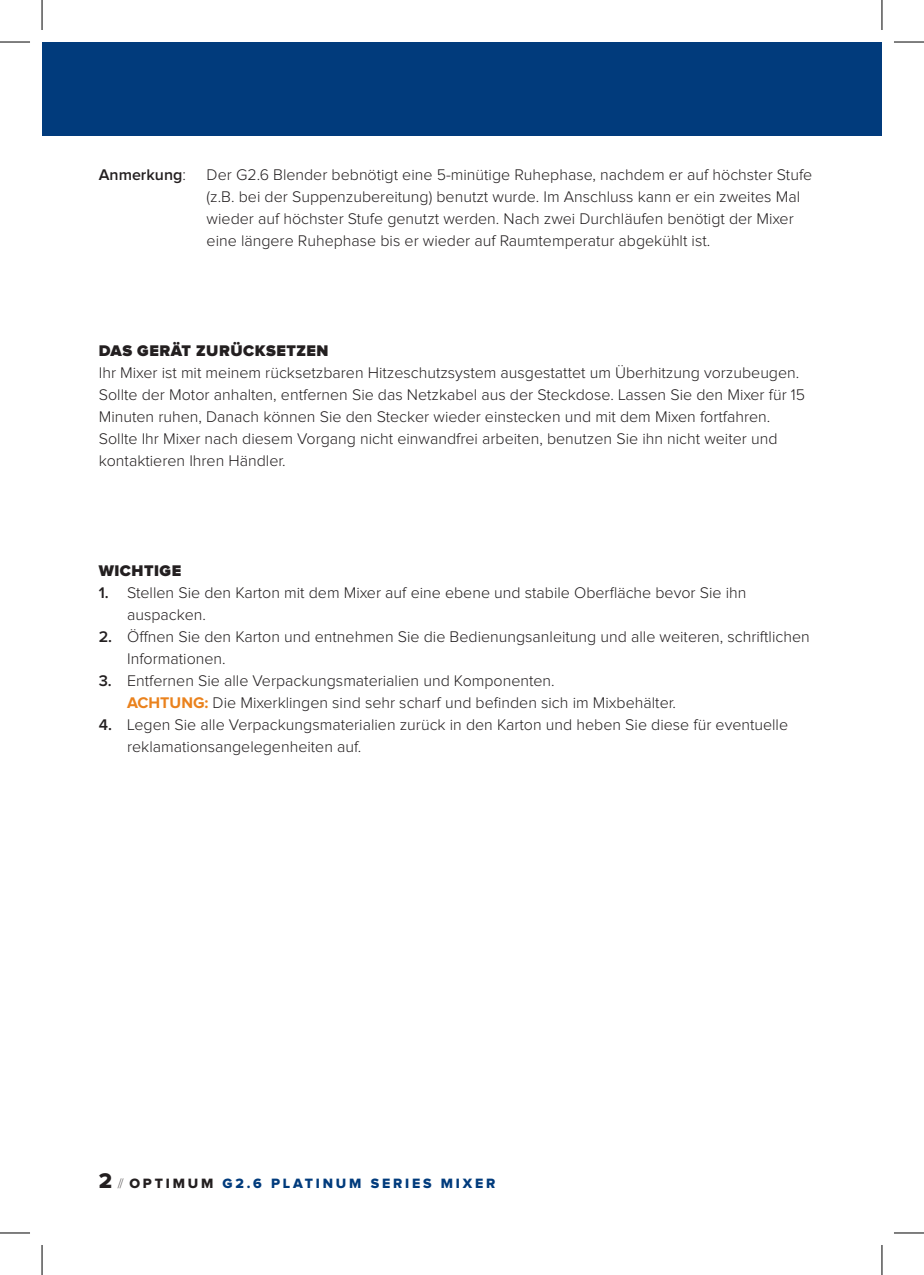
<style>
.page{position:relative;width:924px;height:1275px;background:#fff}
.page>*{position:absolute;margin:0;border:0;box-sizing:border-box;transform-origin:0 0}
.Body_Numbered_ENGLIS{font:300 16px/22px "Proxima Nova";color:#231f20}
.Body_no_indent_ENGLI{font:300 16px/22px "Proxima Nova";color:#231f20}
.Body_subheading{font:900 16px "Proxima Nova";letter-spacing:.03em;color:#231f20}
.Body_Numbered_ENGLIS-2{font:600 16px "Proxima Nova";color:#231f20}
.t1{font:14px "Proxima Nova Extrabld";letter-spacing:.2em;color:#013b7c}
.s1{font-weight:300}
.s2{font-weight:600}
.s3{font-weight:700;color:#ea821d}
.s4{font-size:22px;color:#231f20}
.s5{font-family:"Proxima Nova";font-weight:100;color:#231f20}
.s6{color:#231f20}
</style>
<div class="page">
<div style="left:42px;top:42px;width:839px;height:94px;background:#013b7c"></div>
<hr style="left:0;top:42px;width:30px;height:1px;background:#000">
<hr style="left:893px;top:42px;width:30px;height:1px;background:#000">
<hr style="left:0;top:1232px;width:30px;height:1px;background:#000">
<hr style="left:893px;top:1232px;width:30px;height:1px;background:#000">
<hr style="left:42px;top:0;width:1px;height:30px;background:#000">
<hr style="left:42px;top:1245px;width:1px;height:30px;background:#000">
<hr style="left:881px;top:0;width:1px;height:30px;background:#000">
<hr style="left:881px;top:1245px;width:1px;height:30px;background:#000">
<p class="Body_Numbered_ENGLIS-2" style="left:99px;top:167px;width:89px">Anmerkung<span class="s1">:</span></p>
<p class="Body_Numbered_ENGLIS" style="left:206px;top:164px;width:607px">Der G2.6 Blender bebnötigt eine 5-minütige Ruhephase, nachdem er auf höchster Stufe (z.B. bei der Suppenzubereitung) benutzt wurde. Im Anschluss kann er ein zweites Mal wieder auf höchster Stufe genutzt werden. Nach zwei Durchläufen benötigt der Mixer eine längere Ruhephase bis er wieder auf Raumtemperatur abgekühlt ist.</p>
<p class="Body_subheading" style="left:99px;top:343px;width:231px">DAS GERÄT ZURÜCKSETZEN</p>
<p class="Body_no_indent_ENGLI" style="left:99px;top:362px;width:701px">Ihr Mixer ist mit meinem rücksetzbaren Hitzeschutzsystem ausgestattet um Überhitzung vorzubeugen.</p>
<p class="Body_no_indent_ENGLI" style="left:99px;top:384px;width:707px">Sollte der Motor anhalten, entfernen Sie das Netzkabel aus der Steckdose. Lassen Sie den Mixer für 15<br>Minuten ruhen, Danach können Sie den Stecker wieder einstecken und mit dem Mixen fortfahren.</p>
<p class="Body_no_indent_ENGLI" style="left:99px;top:428px;width:680px">Sollte Ihr Mixer nach diesem Vorgang nicht einwandfrei arbeiten, benutzen Sie ihn nicht weiter und kontaktieren Ihren Händler.</p>
<p class="Body_subheading" style="left:99px;top:563px;width:84px">WICHTIGE</p>
<p class="Body_Numbered_ENGLIS" style="left:127px;top:582px;width:620px;text-indent:-28px"><span class="s2">1.</span> Stellen Sie den Karton mit dem Mixer auf eine ebene und stabile Oberfläche bevor Sie ihn auspacken.</p>
<p class="Body_Numbered_ENGLIS" style="left:127px;top:626px;width:683px;text-indent:-28px"><span class="s2">2.</span> Öffnen Sie den Karton und entnehmen Sie die Bedienungsanleitung und alle weiteren, schriftlichen<br>Informationen.</p>
<p class="Body_Numbered_ENGLIS" style="left:127px;top:670px;width:550px;text-indent:-28px"><span class="s2">3.</span> Entfernen Sie alle Verpackungsmaterialien und Komponenten.<br><span class="s3">ACHTUNG:</span> Die Mixerklingen sind sehr scharf und befinden sich im Mixbehälter.</p>
<p class="Body_Numbered_ENGLIS" style="left:127px;top:714px;width:662px;text-indent:-28px"><span class="s2">4.</span> Legen Sie alle Verpackungsmaterialien zurück in den Karton und heben Sie diese für eventuelle reklamationsangelegenheiten auf.</p>
<p class="t1" style="left:99px;top:1177px;width:398px"><span class="s4">2</span> <span class="s5">//</span> <span class="s6">OPTIMUM</span> G2.6 PLATINUM SERIES MIXER</p>
</div>
